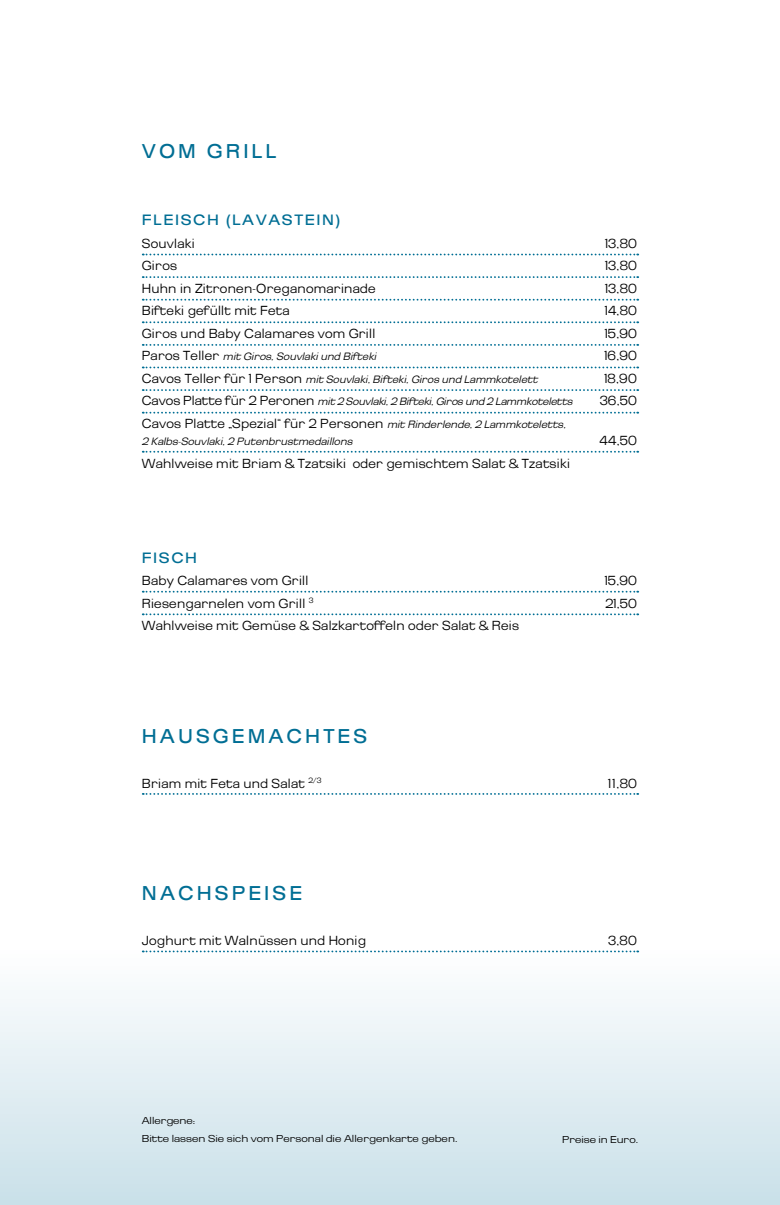
<style>
.page{position:relative;width:780px;height:1205px;background:#fff}
.page>*{position:absolute;margin:0;border:0;box-sizing:border-box;transform-origin:0 0}
.t1{font:20px "Cg Brazilia Seven";letter-spacing:.16em;color:#006e94;scale:.95 1}
.t2{font:15px "Cg Brazilia Seven";letter-spacing:.105em;color:#006e94}
.t3{font:13.12px "Cg Brazilia Three";letter-spacing:.02em;color:#000;scale:.9 1}
.t4{font:italic 10.62px "Cg Brazilia Three";color:#000;scale:.9 1}
.t5{font:10px/18.5px "Cg Brazilia Three";color:#000}
.s1{font-style:normal;font-size:13.12px}
.s2{font-style:italic;font-size:10.62px}
</style>
<div class="page">
<div style="left:0;top:946px;width:780px;height:259px;background:linear-gradient(to bottom,#fffeff,#c9e0e9)"></div>
<svg style="left:143px;top:793px;width:495px;height:2px"></svg>
<svg style="left:143px;top:950px;width:495px;height:2px"></svg>
<svg style="left:143px;top:254px;width:495px;height:1px"></svg>
<svg style="left:143px;top:276px;width:495px;height:2px"></svg>
<svg style="left:143px;top:299px;width:495px;height:2px"></svg>
<svg style="left:143px;top:321px;width:495px;height:2px"></svg>
<svg style="left:143px;top:344px;width:495px;height:2px"></svg>
<svg style="left:143px;top:366px;width:495px;height:2px"></svg>
<svg style="left:143px;top:389px;width:495px;height:2px"></svg>
<svg style="left:143px;top:591px;width:495px;height:2px"></svg>
<svg style="left:143px;top:613px;width:495px;height:2px"></svg>
<svg style="left:143px;top:412px;width:495px;height:2px"></svg>
<svg style="left:143px;top:451px;width:495px;height:2px"></svg>
<h1 class="t1" style="left:142px;top:138px;width:143px">VOM GRI LL</h1>
<p class="t2" style="left:142px;top:210px;width:32px">FLEIS</p>
<p class="t2" style="left:193px;top:210px;width:122px">CH (LAVASTEIN</p>
<p class="t2" style="left:336px;top:210px;width:6px">)</p>
<p class="t3" style="left:142px;top:235px;width:60px">Souvlaki</p>
<p class="t3" style="left:605px;top:235px;width:37px">13,80</p>
<p class="t3" style="left:142px;top:257px;width:41px">Giros</p>
<p class="t3" style="left:605px;top:257px;width:37px">13,80</p>
<p class="t3" style="left:142px;top:280px;width:261px">Huhn in Zitronen-Oreganomarinade</p>
<p class="t3" style="left:605px;top:280px;width:37px">13,80</p>
<p class="t3" style="left:142px;top:302px;width:166px">Bifteki gefüllt mit Feta</p>
<p class="t3" style="left:605px;top:302px;width:37px">14,80</p>
<p class="t3" style="left:142px;top:325px;width:261px">Giros und Baby Calamares vom Grill</p>
<p class="t3" style="left:605px;top:325px;width:37px">15,90</p>
<p class="t4" style="left:142px;top:350px;width:265px"><span class="s1">P a r o s T e l l e r</span> mit Giros,Souvlakiund Bifteki</p>
<p class="t3" style="left:604px;top:347px;width:38px">16,90</p>
<p class="t4" style="left:142px;top:372px;width:444px"><span class="s1">C a v o s T e l l e r f ü r 1 P e r s o n</span> mit Souvlaki,Bifteki,Giros und Lammkotelett</p>
<p class="t3" style="left:604px;top:370px;width:37px">18,90</p>
<p class="t4" style="left:142px;top:395px;width:483px"><span class="s1">C a v o s P l a t t e f ü r 2 P e r o n e n</span> mit2 Souvlaki,2 Bifteki,Giros und 2 Lammkoteletts</p>
<p class="t3" style="left:599px;top:392px;width:43px">36,50</p>
<p class="t3" style="left:142px;top:415px;width:475px">Cavos Platte „Spezial“ für 2 Personen <span class="s2">mit Rinderlende,2 Lammkoteletts,</span></p>
<p class="t4" style="left:142px;top:435px;width:239px">2 Kalbs-Souvlaki,2 Putenbrustmedaillons</p>
<p class="t3" style="left:599px;top:432px;width:43px">44,50</p>
<p class="t3" style="left:142px;top:455px;width:477px">Wahlweise mit Briam &amp; Tzatsiki oder gemischtem Salat &amp; Tzatsiki</p>
<p class="t2" style="left:142px;top:548px;width:57px">FISCH</p>
<p class="t3" style="left:142px;top:572px;width:187px">Baby Calamares vom Grill</p>
<p class="t3" style="left:605px;top:572px;width:37px">15,90</p>
<p class="t3" style="left:142px;top:595px;width:192px">Riesengarnelen vom Grill <sup>3</sup></p>
<p class="t3" style="left:605px;top:595px;width:37px">21,50</p>
<p class="t3" style="left:142px;top:617px;width:421px">Wahlweise mit Gemüse &amp; Salzkartoffeln oder Salat &amp; Reis</p>
<h1 class="t1" style="left:142px;top:723px;width:222px">HAUSGE MACHTES</h1>
<p class="t3" style="left:142px;top:775px;width:201px">Briam mit Feta und Salat <sup>2/3</sup></p>
<p class="t3" style="left:608px;top:775px;width:34px">11,80</p>
<h1 class="t1" style="left:142px;top:881px;width:93px">N ACHSPEISE</h1>
<p class="t3" style="left:142px;top:932px;width:251px">Joghurt mit Walnüssen und Honig</p>
<p class="t3" style="left:608px;top:932px;width:33px">3,80</p>
<p class="t5" style="left:142px;top:1110px;width:317px">Allergene:<br>Bitte lassen Sie sich vom Personal die Allergenkarte geben.</p>
<p class="t5" style="left:562px;top:1130px;width:77px">Preise in Euro.</p>
</div>
